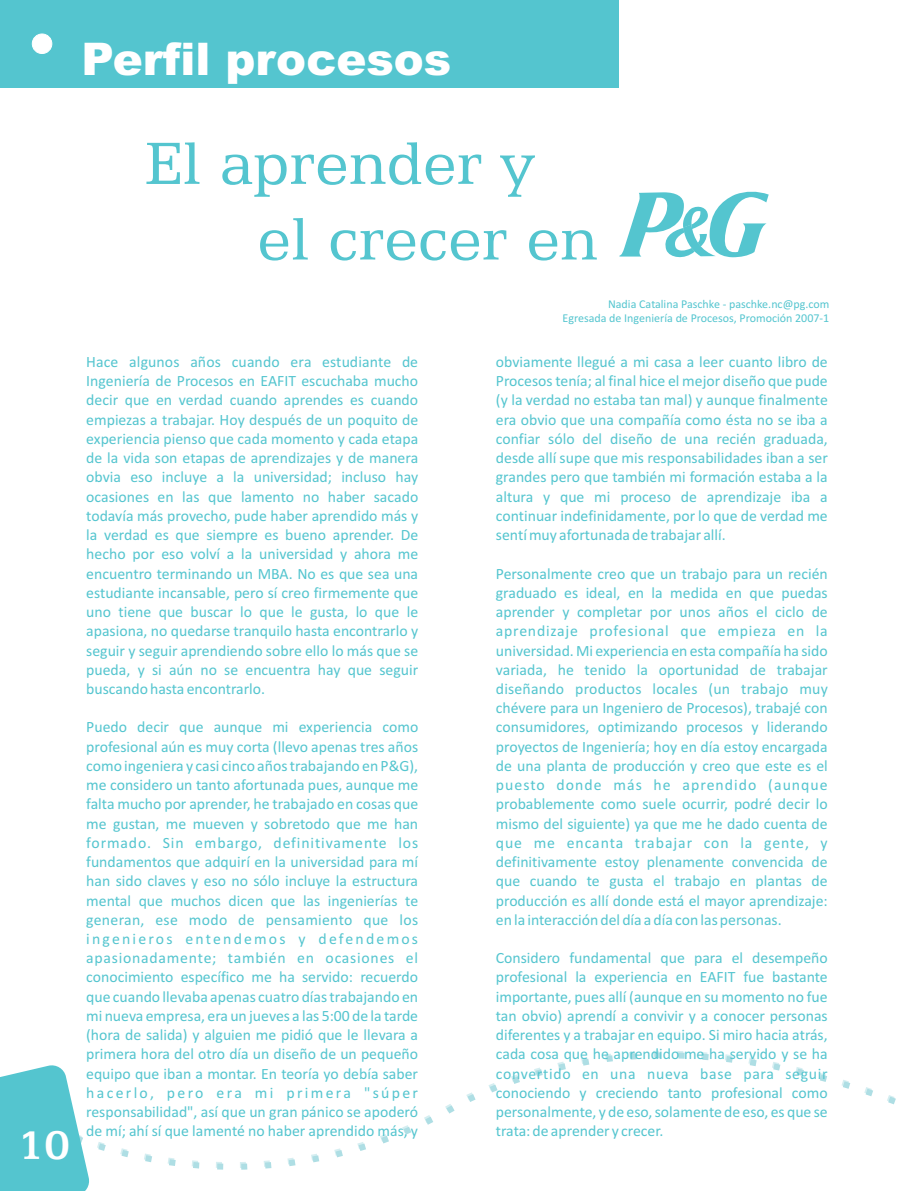
<style>
.page{position:relative;width:915px;height:1191px;background:#fff}
.page>*{position:absolute;margin:0;border:0;box-sizing:border-box;transform-origin:0 0}
.t1{font:67.2px/75.6px "Egyptian 505 BT";color:#54c5cf}
.t2{font:900 45px "Arial";color:#fff}
.t3{font:700 45px "Egyptian 505 BT";color:#fff}
.t4{font:15.75px/19.2px "Calibri";color:#54c5cf;text-align:justify}
.t5{font:12px/14.7px "Calibri";color:#54c5cf;text-align:right}
</style>
<div class="page">
<svg style="left:97px;top:1050px;width:799px;height:120px"></svg>
<svg style="left:0;top:1065px;width:89px;height:126px"></svg>
<div style="left:0;top:0;width:618px;height:87px;background:#54c5cf"></div>
<div style="left:32px;top:34px;width:20px;height:20px;background:#fff;border:1px solid #fff;border-radius:50%"></div>
<svg style="left:619px;top:191px;width:149px;height:67px"></svg>
<h2 class="t2" style="left:82px;top:43px;width:371px">Perfil procesos</h2>
<h2 class="t3" style="left:18px;top:1125px;width:54px">10</h2>
<h1 class="t1" style="left:257px;top:129px;width:342px;text-indent:-113px">El aprender y el crecer en</h1>
<p class="t4" style="left:86px;top:353px;width:333px">Hace algunos años cuando era estudiante de Ingeniería de Procesos en EAFIT escuchaba mucho decir que en verdad cuando aprendes es cuando empiezas a trabajar. Hoy después de un poquito de experiencia pienso que cada momento y cada etapa de la vida son etapas de aprendizajes y de manera obvia eso incluye a la universidad; incluso hay ocasiones en las que lamento no haber sacado todavía más provecho, pude haber aprendido más y la verdad es que siempre es bueno aprender. De hecho por eso volví a la universidad y ahora me encuentro terminando un MBA. No es que sea una estudiante incansable, pero sí creo firmemente que uno tiene que buscar lo que le gusta, lo que le apasiona, no quedarse tranquilo hasta encontrarlo y seguir y seguir aprendiendo sobre ello lo más que se pueda, y si aún no se encuentra hay que seguir buscando hasta encontrarlo.</p>
<p class="t4" style="left:86px;top:719px;width:333px">Puedo decir que aunque mi experiencia como profesional aún es muy corta (llevo apenas tres años como ingeniera y casi cinco años trabajando en P&amp;G), me considero un tanto afortunada pues, aunque me falta mucho por aprender, he trabajado en cosas que me gustan, me mueven y sobretodo que me han formado. Sin embargo, definitivamente los fundamentos que adquirí en la universidad para mí han sido claves y eso no sólo incluye la estructura mental que muchos dicen que las ingenierías te generan, ese modo de pensamiento que los ingenieros entendemos y defendemos apasionadamente; también en ocasiones el conocimiento específico me ha servido: recuerdo que cuando llevaba apenas cuatro días trabajando en mi nueva empresa, era un jueves a las 5:00 de la tarde (hora de salida) y alguien me pidió que le llevara a primera hora del otro día un diseño de un pequeño equipo que iban a montar. En teoría yo debía saber hacerlo, pero era mi primera "súper responsabilidad", así que un gran pánico se apoderó de mí; ahí sí que lamenté no haber aprendido más, y</p>
<p class="t5" style="left:562px;top:297px;width:268px">Nadia Catalina Paschke - paschke.nc@pg.com<br>Egresada de Ingeniería de Procesos, Promoción 2007-1</p>
<p class="t4" style="left:495px;top:353px;width:333px">obviamente llegué a mi casa a leer cuanto libro de Procesos tenía; al final hice el mejor diseño que pude (y la verdad no estaba tan mal) y aunque finalmente era obvio que una compañía como ésta no se iba a confiar sólo del diseño de una recién graduada, desde allí supe que mis responsabilidades iban a ser grandes pero que también mi formación estaba a la altura y que mi proceso de aprendizaje iba a continuar indefinidamente, por lo que de verdad me sentímuy afortunada de trabajar allí.</p>
<p class="t4" style="left:495px;top:565px;width:333px">Personalmente creo que un trabajo para un recién graduado es ideal, en la medida en que puedas aprender y completar por unos años el ciclo de aprendizaje profesional que empieza en la universidad. Mi experiencia en esta compañía ha sido variada, he tenido la oportunidad de trabajar diseñando productos locales (un trabajo muy chévere para un Ingeniero de Procesos), trabajé con consumidores, optimizando procesos y liderando proyectos de Ingeniería; hoy en día estoy encargada de una planta de producción y creo que este es el puesto donde más he aprendido (aunque probablemente como suele ocurrir, podré decir lo mismo del siguiente) ya que me he dado cuenta de que me encanta trabajar con la gente, y definitivamente estoy plenamente convencida de que cuando te gusta el trabajo en plantas de producción es allí donde está el mayor aprendizaje: en la interacción del día a día con las personas.</p>
<p class="t4" style="left:495px;top:949px;width:333px">Considero fundamental que para el desempeño profesional la experiencia en EAFIT fue bastante importante, pues allí (aunque en su momento no fue tan obvio) aprendí a convivir y a conocer personas diferentes y a trabajar en equipo. Si miro hacia atrás, cada cosa que he aprendido me ha servido y se ha convertido en una nueva base para seguir conociendo y creciendo tanto profesional como personalmente, y de eso, solamente de eso, es que se trata: de aprender y crecer.</p>
</div>
